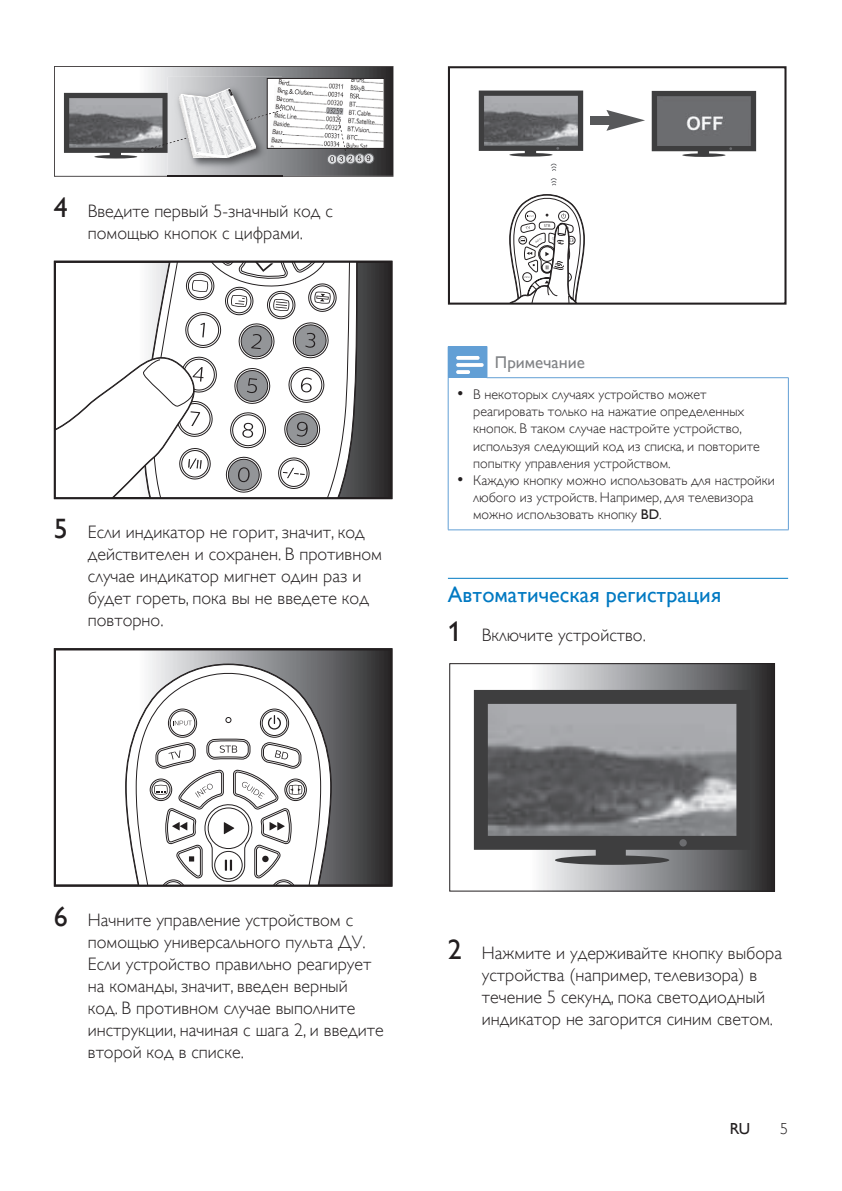
<style>
.page{position:relative;width:842px;height:1191px;background:#fff}
.page>*{position:absolute;margin:0;border:0;box-sizing:border-box;transform-origin:0 0}
.heading3{font:22px "Gill Sans Alt One WGL";color:#0079c2}
.t1{font:18px/22px "Gill Sans Alt One WGL Light";color:#231f20}
.notes-caption-paragr{font:17px "Gill Sans Alt One WGL";color:#808285}
.language_indication{font:16px "Gill Sans Alt One WGL";color:#231f20}
.t2{font:16px "Gill Sans Alt One WGL Light";color:#231f20}
.t3{font:14px/17px "Gill Sans Alt One WGL Light";color:#231f20}
.s1{font-family:"Gill Sans Alt One WGL";font-size:28px}
.s2{font-size:17px}
.s3{font-family:"Gill Sans Alt One WGL"}
</style>
<div class="page">
<svg style="left:54px;top:66px;width:339px;height:111px"></svg>
<div style="left:55px;top:262px;width:336px;height:236px;background:#302e2f"></div>
<svg style="left:335px;top:264px;width:38px;height:232px"></svg>
<svg style="left:57px;top:264px;width:278px;height:232px;background:#e8e8e8"></svg>
<div style="left:54px;top:261px;width:338px;height:238px;border:2px solid #231f20"></div>
<svg style="left:148px;top:651px;width:241px;height:232px;background:#525254"></svg>
<svg style="left:125px;top:664px;width:206px;height:219px"></svg>
<svg style="left:135px;top:665px;width:186px;height:218px"></svg>
<svg style="left:173px;top:720px;width:19px;height:5px"></svg>
<svg style="left:220px;top:745px;width:17px;height:7px"></svg>
<svg style="left:168px;top:750px;width:12px;height:9px"></svg>
<div style="left:262px;top:855px;width:7px;height:7px;background:#231f20;border-radius:50%"></div>
<svg style="left:195px;top:783px;width:18px;height:14px"></svg>
<svg style="left:241px;top:781px;width:24px;height:18px"></svg>
<svg style="left:268px;top:715px;width:13px;height:14px"></svg>
<svg style="left:224px;top:822px;width:10px;height:12px"></svg>
<svg style="left:225px;top:859px;width:7px;height:11px"></svg>
<svg style="left:270px;top:822px;width:15px;height:8px"></svg>
<svg style="left:172px;top:822px;width:15px;height:8px"></svg>
<svg style="left:189px;top:856px;width:5px;height:5px"></svg>
<svg style="left:275px;top:750px;width:13px;height:9px"></svg>
<svg style="left:154px;top:784px;width:14px;height:10px"></svg>
<svg style="left:289px;top:784px;width:13px;height:10px"></svg>
<div style="left:54px;top:648px;width:338px;height:238px;border:2px solid #231f20"></div>
<hr style="left:448px;top:578px;width:340px;height:1px;background:#0079c2">
<div style="left:448px;top:346px;width:39px;height:32px;background:#629fd5"></div>
<hr style="left:448px;top:378px;width:1px;height:151px;background:#629fd5">
<hr style="left:788px;top:378px;width:1px;height:151px;background:#629fd5">
<hr style="left:448px;top:529px;width:39px;height:1px;background:#629fd5">
<hr style="left:487px;top:529px;width:302px;height:1px;background:#629fd5">
<hr style="left:487px;top:347px;width:1px;height:30px;background:#629fd5">
<hr style="left:487px;top:377px;width:302px;height:1px;background:#629fd5">
<svg style="left:456px;top:356px;width:28px;height:18px"></svg>
<svg style="left:509px;top:194px;width:76px;height:108px"></svg>
<svg style="left:551px;top:178px;width:6px;height:7px"></svg>
<svg style="left:551px;top:163px;width:6px;height:8px"></svg>
<svg style="left:479px;top:91px;width:104px;height:66px;background:#7a7b7d"></svg>
<svg style="left:652px;top:91px;width:104px;height:66px;background:#6e6e71"></svg>
<div style="left:591px;top:116px;width:23px;height:8px;background:#57585a"></div>
<svg style="left:606px;top:110px;width:39px;height:21px"></svg>
<div style="left:448px;top:66px;width:338px;height:239px;border:2px solid #231f20"></div>
<svg style="left:473px;top:665px;width:300px;height:224px"></svg>
<div style="left:449px;top:663px;width:326px;height:228px;border:1px solid #231f20"></div>
<svg style="left:474px;top:690px;width:276px;height:175px;background:#737476"></svg>
<div style="left:679px;top:839px;width:8px;height:7px;background:#6c6d70;border-radius:50%"></div>
<p class="t1" style="left:54px;top:200px;width:281px;text-align:center"><span class="s1">4</span> Введите первый 5-значный код с помощью кнопок с цифрами.</p>
<p class="t1" style="left:88px;top:521px;width:296px;text-indent:-34px"><span class="s1">5</span> Если индикатор не горит, значит, код действителен и сохранен. В противном случае индикатор мигнет один раз и будет гореть, пока вы не введете код повторно.</p>
<p class="notes-caption-paragr" style="left:495px;top:350px;width:91px">Примечание</p>
<p class="t3" style="left:473px;top:386px;width:288px;text-indent:-17px"><span class="s2">•</span> В некоторых случаях устройство может реагировать только на нажатие определенных кнопок. В таком случае настройте устройство, используя следующий код из списка, и повторите попытку управления устройством.</p>
<p class="t3" style="left:473px;top:471px;width:303px;text-indent:-17px"><span class="s2">•</span> Каждую кнопку можно использовать для настройки любого из устройств. Например, для телевизора можно использовать кнопку <span class="s3">BD</span>.</p>
<p class="heading3" style="left:448px;top:579px;width:275px">Автоматическая регистрация</p>
<p class="t1" style="left:448px;top:623px;width:199px"><span class="s1">1</span> Включите устройство.</p>
<p class="t1" style="left:88px;top:908px;width:297px;text-indent:-34px"><span class="s1">6</span> Начните управление устройством с помощью универсального пульта ДУ.<br>Если устройство правильно реагирует на команды, значит, введен верный<br>код. В противном случае выполните инструкции, начиная с шага 2, и введите второй код в списке.</p>
<p class="t1" style="left:482px;top:942px;width:302px;text-indent:-34px"><span class="s1">2</span> Нажмите и удерживайте кнопку выбора устройства (например, телевизора) в течение 5 секунд, пока светодиодный индикатор не загорится синим светом.</p>
<p class="language_indication" style="left:730px;top:1118px;width:22px">RU</p>
<p class="t2" style="left:780px;top:1118px;width:9px">5</p>
</div>
